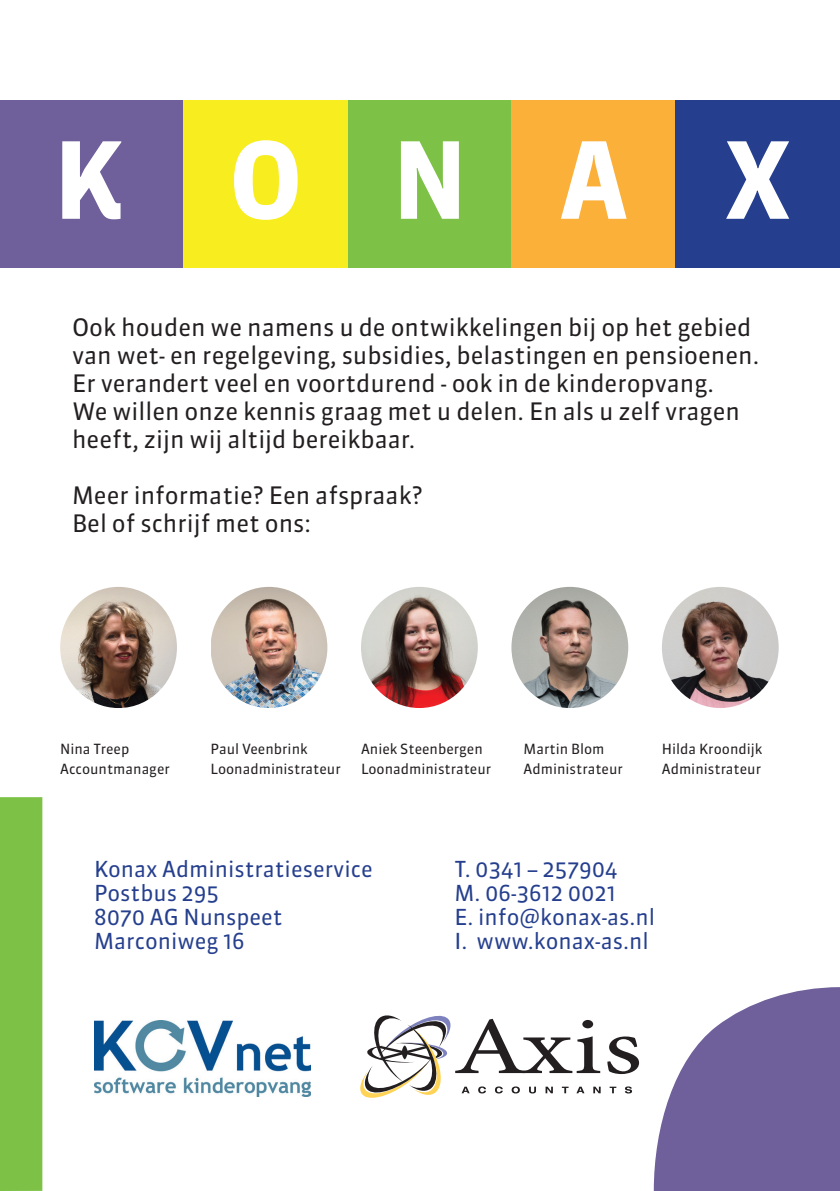
<style>
.page{position:relative;width:840px;height:1191px;background:#fff}
.page>*{position:absolute;margin:0;border:0;box-sizing:border-box;transform-origin:0 0}
.t1{font:24px/28px "Sanuk";color:#231f20}
.t2{font:22px "Sanuk";color:#253f8e}
.t3{font:14px/20px "Sanuk";color:#231f20}
</style>
<div class="page">
<div style="left:0;top:797px;width:43px;height:394px;background:#7dc247"></div>
<svg style="left:653px;top:987px;width:186px;height:204px"></svg>
<svg style="left:607px;top:1036px;width:31px;height:38px"></svg>
<svg style="left:609px;top:1086px;width:7px;height:7px"></svg>
<svg style="left:624px;top:1086px;width:7px;height:7px"></svg>
<svg style="left:360px;top:1015px;width:240px;height:83px"></svg>
<svg style="left:401px;top:1045px;width:6px;height:14px"></svg>
<img style="left:94px;top:1021px;width:216px;height:75px">
<img style="left:60px;top:587px;width:117px;height:121px">
<img style="left:211px;top:587px;width:116px;height:121px">
<img style="left:361px;top:587px;width:116px;height:121px">
<img style="left:511px;top:587px;width:117px;height:121px">
<img style="left:662px;top:587px;width:116px;height:121px">
<div style="left:0;top:100px;width:183px;height:168px;background:#6f5f9a"></div>
<div style="left:184px;top:100px;width:164px;height:168px;background:#f7ed1f"></div>
<div style="left:348px;top:100px;width:164px;height:168px;background:#7dc247"></div>
<div style="left:511px;top:100px;width:164px;height:168px;background:#fbb03a"></div>
<div style="left:675px;top:100px;width:164px;height:168px;background:#253f8e"></div>
<svg style="left:62px;top:141px;width:59px;height:78px"></svg>
<svg style="left:234px;top:140px;width:63px;height:80px"></svg>
<svg style="left:400px;top:141px;width:58px;height:78px"></svg>
<svg style="left:561px;top:141px;width:65px;height:78px"></svg>
<svg style="left:726px;top:141px;width:62px;height:78px"></svg>
<p class="t1" style="left:72px;top:314px;width:688px">Ook houden we namens u de ontwikkelingen bij op het gebied van wet- en regelgeving, subsidies, belastingen en pensioenen.<br>Er verandert veel en voortdurend - ook in de kinderopvang.<br>We willen onze kennis graag met u delen. En als u zelf vragen heeft, zijn wij altijd bereikbaar.</p>
<p class="t1" style="left:72px;top:482px;width:352px">Meer informatie? Een afspraak?<br>Bel of schrijf met ons:</p>
<p class="t3" style="left:60px;top:739px;width:111px">Nina Treep<br>Accountmanager</p>
<p class="t3" style="left:210px;top:739px;width:132px">Paul Veenbrink<br>Loonadministrateur</p>
<p class="t3" style="left:361px;top:739px;width:132px">Aniek Steenbergen<br>Loonadministrateur</p>
<p class="t3" style="left:523px;top:739px;width:101px">Martin Blom<br>Administrateur</p>
<p class="t3" style="left:661px;top:739px;width:102px">Hilda Kroondijk<br>Administrateur</p>
<p class="t2" style="left:94px;top:855px;width:280px">Konax Administratieservice</p>
<p class="t2" style="left:454px;top:855px;width:164px">T. 0341 – 257904</p>
<p class="t2" style="left:94px;top:879px;width:126px">Postbus 295</p>
<p class="t2" style="left:454px;top:879px;width:163px">M. 06-3612 0021</p>
<p class="t2" style="left:94px;top:903px;width:190px">8070 AG Nunspeet</p>
<p class="t2" style="left:454px;top:903px;width:202px">E. info@konax-as.nl</p>
<p class="t2" style="left:94px;top:927px;width:152px">Marconiweg 16</p>
<p class="t2" style="left:454px;top:927px;width:196px">I. www.konax-as.nl</p>
</div>
